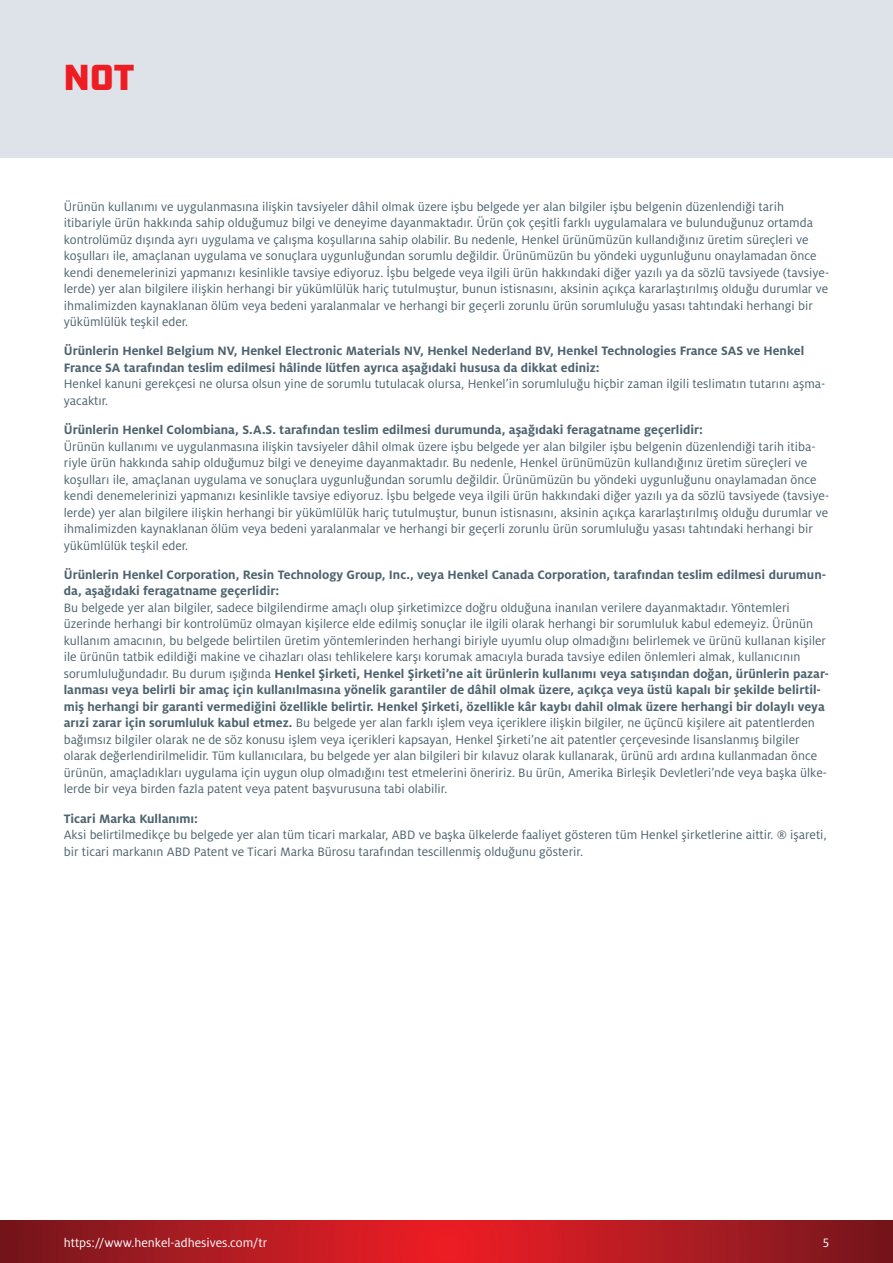
<style>
.page{position:relative;width:893px;height:1263px;background:#fff}
.page>*{position:absolute;margin:0;border:0;box-sizing:border-box;transform-origin:0 0}
.Inside_Head{font:900 36px "Industry";color:#ee1d23}
.Copy_9pt_3{font:13.5px/16.5px "Henkel Milo";color:#4d636e}
.Copy_9pt_links{font:700 13.5px/16.5px "Henkel Milo";color:#4d636e}
.t1{font:13.5px "Henkel Milo";color:#fff}
.s1{font-weight:700}
</style>
<div class="page">
<div style="left:0;top:0;width:893px;height:157px;background:#dde3e8"></div>
<svg style="left:0;top:1220px;width:893px;height:43px;background:#b01a21"></svg>
<p class="Inside_Head" style="left:64px;top:56px;width:72px">NOT</p>
<p class="Copy_9pt_3" style="left:64px;top:198px;width:767px">Ürünün kullanımı ve uygulanmasına ilişkin tavsiyeler dâhil olmak üzere işbu belgede yer alan bilgiler işbu belgenin düzenlendiği tarih itibariyle ürün hakkında sahip olduğumuz bilgi ve deneyime dayanmaktadır. Ürün çok çeşitli farklı uygulamalara ve bulunduğunuz ortamda kontrolümüz dışında ayrı uygulama ve çalışma koşullarına sahip olabilir. Bu nedenle, Henkel ürünümüzün kullandığınız üretim süreçleri ve koşulları ile, amaçlanan uygulama ve sonuçlara uygunluğundan sorumlu değildir. Ürünümüzün bu yöndeki uygunluğunu onaylamadan önce kendi denemelerinizi yapmanızı kesinlikle tavsiye ediyoruz. İşbu belgede veya ilgili ürün hakkındaki diğer yazılı ya da sözlü tavsiyede (tavsiye&shy;lerde) yer alan bilgilere ilişkin herhangi bir yükümlülük hariç tutulmuştur, bunun istisnasını, aksinin açıkça kararlaştırılmış olduğu durumlar ve ihmalimizden kaynaklanan ölüm veya bedeni yaralanmalar ve herhangi bir geçerli zorunlu ürün sorumluluğu yasası tahtındaki herhangi bir yükümlülük teşkil eder.</p>
<p class="Copy_9pt_links" style="left:64px;top:343px;width:742px">Ürünlerin Henkel Belgium NV, Henkel Electronic Materials NV, Henkel Nederland BV, Henkel Technologies France SAS ve Henkel<br>France SA tarafından teslim edilmesi hâlinde lütfen ayrıca aşağıdaki hususa da dikkat ediniz:</p>
<p class="Copy_9pt_3" style="left:64px;top:376px;width:763px">Henkel kanuni gerekçesi ne olursa olsun yine de sorumlu tutulacak olursa, Henkel’in sorumluluğu hiçbir zaman ilgili teslimatın tutarını aşma&shy;yacaktır.</p>
<p class="Copy_9pt_links" style="left:64px;top:422px;width:641px">Ürünlerin Henkel Colombiana, S.A.S. tarafından teslim edilmesi durumunda, aşağıdaki feragatname geçerlidir:</p>
<p class="Copy_9pt_3" style="left:64px;top:438px;width:767px">Ürünün kullanımı ve uygulanmasına ilişkin tavsiyeler dâhil olmak üzere işbu belgede yer alan bilgiler işbu belgenin düzenlendiği tarih itiba&shy;riyle ürün hakkında sahip olduğumuz bilgi ve deneyime dayanmaktadır. Bu nedenle, Henkel ürünümüzün kullandığınız üretim süreçleri ve koşulları ile, amaçlanan uygulama ve sonuçlara uygunluğundan sorumlu değildir. Ürünümüzün bu yöndeki uygunluğunu onaylamadan önce kendi denemelerinizi yapmanızı kesinlikle tavsiye ediyoruz. İşbu belgede veya ilgili ürün hakkındaki diğer yazılı ya da sözlü tavsiyede (tavsiye&shy;lerde) yer alan bilgilere ilişkin herhangi bir yükümlülük hariç tutulmuştur, bunun istisnasını, aksinin açıkça kararlaştırılmış olduğu durumlar ve ihmalimizden kaynaklanan ölüm veya bedeni yaralanmalar ve herhangi bir geçerli zorunlu ürün sorumluluğu yasası tahtındaki herhangi bir yükümlülük teşkil eder.</p>
<p class="Copy_9pt_links" style="left:64px;top:566px;width:764px">Ürünlerin Henkel Corporation, Resin Technology Group, Inc., veya Henkel Canada Corporation, tarafından teslim edilmesi durumun&shy;da, aşağıdaki feragatname geçerlidir:</p>
<p class="Copy_9pt_3" style="left:64px;top:599px;width:767px">Bu belgede yer alan bilgiler, sadece bilgilendirme amaçlı olup şirketimizce doğru olduğuna inanılan verilere dayanmaktadır. Yöntemleri üzerinde herhangi bir kontrolümüz olmayan kişilerce elde edilmiş sonuçlar ile ilgili olarak herhangi bir sorumluluk kabul edemeyiz. Ürünün kullanım amacının, bu belgede belirtilen üretim yöntemlerinden herhangi biriyle uyumlu olup olmadığını belirlemek ve ürünü kullanan kişiler ile ürünün tatbik edildiği makine ve cihazları olası tehlikelere karşı korumak amacıyla burada tavsiye edilen önlemleri almak, kullanıcının sorumluluğundadır. Bu durum ışığında <span class="s1">Henkel Şirketi, Henkel Şirketi’ne ait ürünlerin kullanımı veya satışından doğan, ürünlerin pazar&shy;lanması veya belirli bir amaç için kullanılmasına yönelik garantiler de dâhil olmak üzere, açıkça veya üstü kapalı bir şekilde belirtil&shy;miş herhangi bir garanti vermediğini özellikle belirtir. Henkel Şirketi, özellikle kâr kaybı dahil olmak üzere herhangi bir dolaylı veya arızi zarar için sorumluluk kabul etmez.</span> Bu belgede yer alan farklı işlem veya içeriklere ilişkin bilgiler, ne üçüncü kişilere ait patentlerden bağımsız bilgiler olarak ne de söz konusu işlem veya içerikleri kapsayan, Henkel Şirketi’ne ait patentler çerçevesinde lisanslanmış bilgiler olarak değerlendirilmelidir. Tüm kullanıcılara, bu belgede yer alan bilgileri bir kılavuz olarak kullanarak, ürünü ardı ardına kullanmadan önce ürünün, amaçladıkları uygulama için uygun olup olmadığını test etmelerini öneririz. Bu ürün, Amerika Birleşik Devletleri’nde veya başka ülke&shy;lerde bir veya birden fazla patent veya patent başvurusuna tabi olabilir.</p>
<p class="Copy_9pt_links" style="left:64px;top:810px;width:136px">Ticari Marka Kullanımı:</p>
<p class="Copy_9pt_3" style="left:64px;top:827px;width:764px">Aksi belirtilmedikçe bu belgede yer alan tüm ticari markalar, ABD ve başka ülkelerde faaliyet gösteren tüm Henkel şirketlerine aittir. ® işareti, bir ticari markanın ABD Patent ve Ticari Marka Bürosu tarafından tescillenmiş olduğunu gösterir.</p>
<p class="t1" style="left:64px;top:1235px;width:205px">https://www.henkel-adhesives.com/tr</p>
<p class="t1" style="left:823px;top:1235px;width:8px">5</p>
</div>
